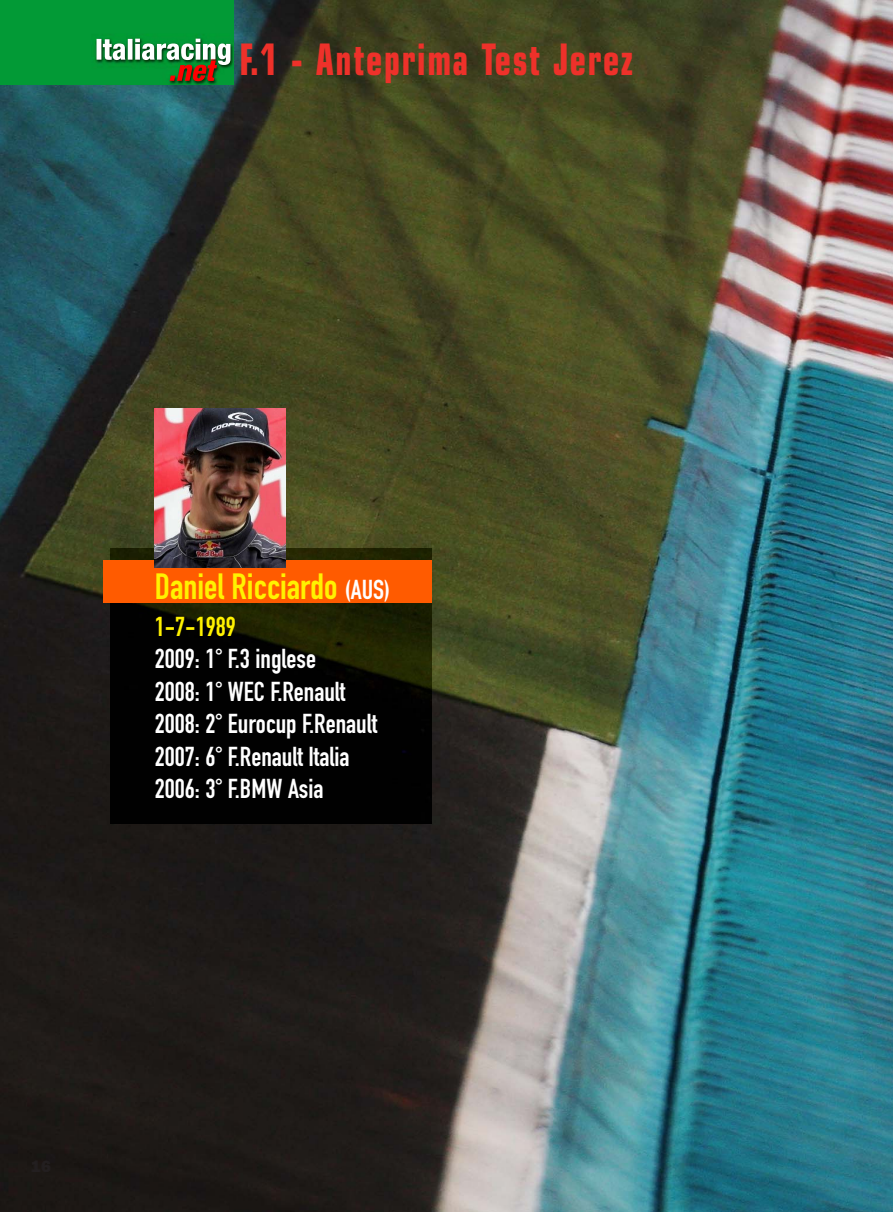
<style>
.page{position:relative;width:893px;height:1212px;background:#fff}
.page>*{position:absolute;margin:0;border:0;box-sizing:border-box;transform-origin:0 0}
.t1{font:700 condensed 43.5px "Eurostile LT Std";letter-spacing:.05em;color:#ee312a;scale:.8 1}
.t2{font:36px "DIN Engschrift Std";color:#fff200}
.t3{font:27px/32.4px "DIN Engschrift Std";color:#fff}
.t4{font:27px "DIN Engschrift Std";color:#fff200}
.s1{font-size:27px;color:#fff}
</style>
<div class="page">
<img style="left:0;top:0;width:893px;height:1212px">
<div style="left:0;top:0;width:234px;height:85px;background:#029a36"></div>
<img style="left:97px;top:39px;width:133px;height:42px">
<img style="left:111px;top:548px;width:321px;height:275px">
<div style="left:104px;top:560px;width:328px;height:42px;background:#ff5b00"></div>
<img style="left:155px;top:408px;width:130px;height:160px">
<h1 class="t1" style="left:239px;top:35px;width:494px">F.1 - Anteprima Test Jerez</h1>
<h2 class="t2" style="left:155px;top:574px;width:237px">Daniel Ricciardo <span class="s1">(AUS)</span></h2>
<p class="t4" style="left:155px;top:617px;width:83px">1-7-1989</p>
<p class="t3" style="left:155px;top:645px;width:224px">2009: 1° F.3 inglese<br>2008: 1° WEC F.Renault<br>2008: 2° Eurocup F.Renault<br>2007: 6° F.Renault Italia<br>2006: 3° F.BMW Asia</p>
</div>
